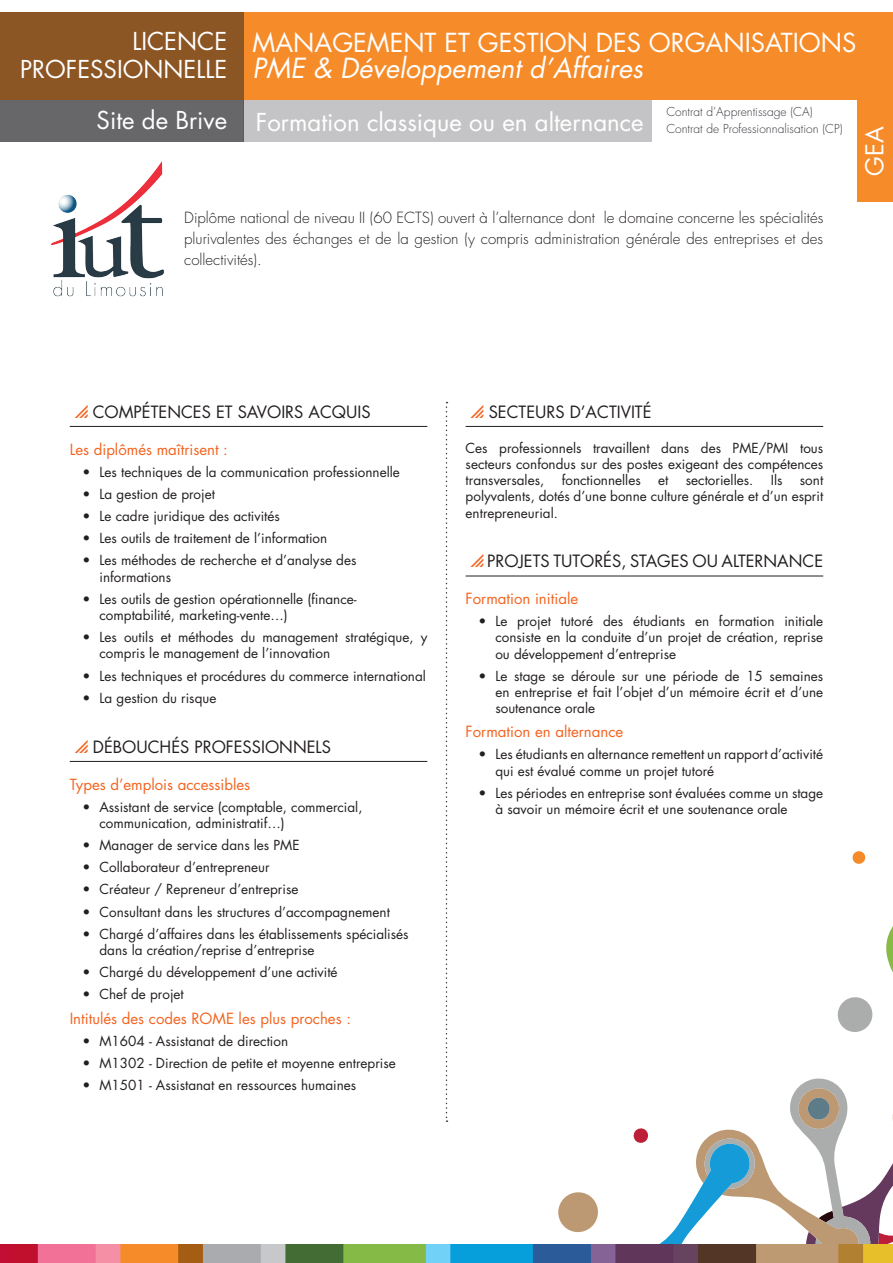
<style>
.page{position:relative;width:893px;height:1263px;background:#fff}
.page>*{position:absolute;margin:0;border:0;box-sizing:border-box;transform-origin:0 0}
.t1{font:italic 27px "Futura Std";color:#fff}
.t2{font:25.5px "Futura Std";color:#fff}
.t3{font:24px/28.8px "Futura Std";color:#fff;text-align:right}
.t4{font:16.5px "Futura Std";color:#231f20}
.t5{font:300 15px/21px "Futura Std";color:#231f20;text-align:justify}
.t6{font:15px "Futura Std";color:#f36421}
.t7{font:13.5px/16.2px "Futura Std";color:#231f20}
.t8{font:300 12px/16.5px "Futura Std";color:#3b3c42}
</style>
<div class="page">
<svg style="left:852px;top:851px;width:14px;height:13px"></svg>
<svg style="left:531px;top:926px;width:362px;height:319px"></svg>
<div style="left:0;top:13px;width:893px;height:87px;background:#f68b29"></div>
<img style="left:52px;top:161px;width:112px;height:136px">
<svg style="left:445px;top:402px;width:4px;height:720px"></svg>
<hr style="left:70px;top:426px;width:357px;height:1px;background:#231f20">
<hr style="left:70px;top:761px;width:357px;height:1px;background:#231f20">
<hr style="left:466px;top:426px;width:357px;height:1px;background:#231f20">
<hr style="left:466px;top:576px;width:357px;height:1px;background:#231f20">
<div style="left:0;top:13px;width:243px;height:87px;background:#8c5524"></div>
<div style="left:0;top:100px;width:243px;height:42px;background:#67676a"></div>
<div style="left:243px;top:100px;width:409px;height:42px;background:#c4c4c6"></div>
<img style="left:0;top:1245px;width:893px;height:18px">
<div style="left:858px;top:100px;width:35px;height:102px;background:#f68b29"></div>
<h3 class="t3" style="left:20px;top:27px;width:208px">LICENCE<br>PROFESSIONNELLE</h3>
<h3 class="t3" style="left:97px;top:108px;width:549px">Site de Brive Formation classique ou en alternance</h3>
<p class="t8" style="left:666px;top:104px;width:178px">Contrat d’Apprentissage (CA)<br>Contrat de Professionnalisation (CP)</p>
<h2 class="t2" style="left:253px;top:26px;width:605px">MANAGEMENT ET GESTION DES ORGANISATIONS</h2>
<h1 class="t1" style="left:253px;top:50px;width:392px">PME &amp; Développement d’Affaires</h1>
<h3 class="t3" style="left:861px;top:176px;width:51px;rotate:-90deg">GEA</h3>
<p class="t5" style="left:184px;top:207px;width:641px">Diplôme national de niveau II (60 ECTS) ouvert à l’alternance dont le domaine concerne les spécialités plurivalentes des échanges et de la gestion (y compris administration générale des entreprises et des collectivités).</p>
<p class="t4" style="left:93px;top:401px;width:279px">COMPÉTENCES ET SAVOIRS ACQUIS</p>
<p class="t6" style="left:70px;top:439px;width:160px">Les diplômés maîtrisent :</p>
<p class="t7" style="left:82px;top:464px;width:319px">• Les techniques de la communication professionnelle</p>
<p class="t7" style="left:82px;top:486px;width:134px">• La gestion de projet</p>
<p class="t7" style="left:82px;top:508px;width:199px">• Le cadre juridique des activités</p>
<p class="t7" style="left:82px;top:530px;width:246px">• Les outils de traitement de l’information</p>
<p class="t7" style="left:99px;top:553px;width:258px;text-indent:-17px">• Les méthodes de recherche et d’analyse des informations</p>
<p class="t7" style="left:99px;top:591px;width:259px;text-indent:-17px">• Les outils de gestion opérationnelle (finance&shy;comptabilité, marketing-vente…)</p>
<p class="t7" style="left:99px;top:629px;width:329px;text-indent:-17px">• Les outils et méthodes du management stratégique, y compris le management de l’innovation</p>
<p class="t7" style="left:82px;top:668px;width:345px">• Les techniques et procédures du commerce international</p>
<p class="t7" style="left:82px;top:690px;width:135px">• La gestion du risque</p>
<p class="t4" style="left:93px;top:736px;width:240px">DÉBOUCHÉS PROFESSIONNELS</p>
<p class="t6" style="left:70px;top:774px;width:182px">Types d’emplois accessibles</p>
<p class="t7" style="left:99px;top:799px;width:264px;text-indent:-17px">• Assistant de service (comptable, commercial, communication, administratif…)</p>
<p class="t7" style="left:82px;top:837px;width:219px">• Manager de service dans les PME</p>
<p class="t7" style="left:82px;top:859px;width:189px">• Collaborateur d’entrepreneur</p>
<p class="t7" style="left:82px;top:881px;width:217px">• Créateur / Repreneur d’entreprise</p>
<p class="t7" style="left:82px;top:904px;width:309px">• Consultant dans les structures d’accompagnement</p>
<p class="t7" style="left:99px;top:926px;width:311px;text-indent:-17px">• Chargé d’affaires dans les établissements spécialisés dans la création/reprise d’entreprise</p>
<p class="t7" style="left:82px;top:964px;width:257px">• Chargé du développement d’une activité</p>
<p class="t7" style="left:82px;top:986px;width:103px">• Chef de projet</p>
<p class="t6" style="left:70px;top:1008px;width:283px">Intitulés des codes ROME les plus proches :</p>
<p class="t7" style="left:82px;top:1033px;width:207px">• M1604 - Assistanat de direction</p>
<p class="t7" style="left:82px;top:1055px;width:315px">• M1302 - Direction de petite et moyenne entreprise</p>
<p class="t7" style="left:82px;top:1077px;width:275px">• M1501 - Assistanat en ressources humaines</p>
<p class="t4" style="left:489px;top:401px;width:164px">SECTEURS D’ACTIVITÉ</p>
<p class="t7" style="left:466px;top:440px;width:359px;text-align:justify">Ces professionnels travaillent dans des PME/PMI tous secteurs confondus sur des postes exigeant des compétences transversales,</p>
<p class="t7" style="left:562px;top:472px;width:80px">fonctionnelles</p>
<p class="t7" style="left:658px;top:472px;width:12px">et</p>
<p class="t7" style="left:686px;top:472px;width:69px">sectorielles.</p>
<p class="t7" style="left:771px;top:472px;width:13px">Ils</p>
<p class="t7" style="left:466px;top:472px;width:359px;text-align:justify;text-indent:334px">sont polyvalents, dotés d’une bonne culture générale et d’un esprit entrepreneurial.</p>
<p class="t4" style="left:487px;top:551px;width:337px">PROJETS TUTORÉS, STAGES OU ALTERNANCE</p>
<p class="t6" style="left:466px;top:589px;width:114px">Formation initiale</p>
<p class="t7" style="left:495px;top:613px;width:329px;text-align:justify;text-indent:-17px">• Le projet tutoré des étudiants en formation initiale consiste en la conduite d’un projet de création, reprise ou développement d’entreprise</p>
<p class="t7" style="left:495px;top:668px;width:329px;text-align:justify;text-indent:-17px">• Le stage se déroule sur une période de 15 semaines en entreprise et fait l’objet d’un mémoire écrit et d’une soutenance orale</p>
<p class="t6" style="left:466px;top:722px;width:159px">Formation en alternance</p>
<p class="t7" style="left:495px;top:746px;width:329px;text-indent:-17px">• Les étudiants en alternance remettent un rapport d’activité qui est évalué comme un projet tutoré</p>
<p class="t7" style="left:495px;top:785px;width:329px;text-indent:-17px">• Les périodes en entreprise sont évaluées comme un stage à savoir un mémoire écrit et une soutenance orale</p>
</div>
